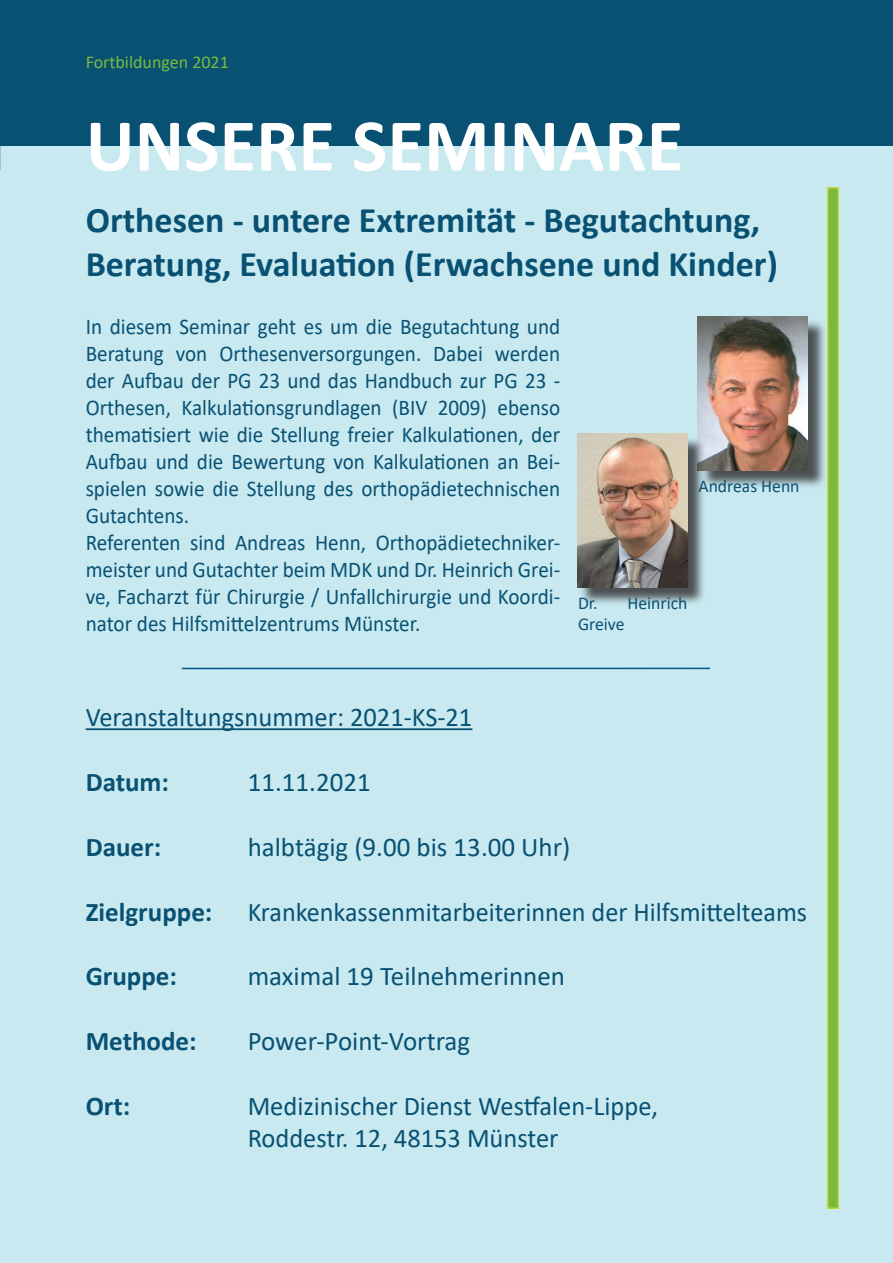
<style>
.page{position:relative;width:893px;height:1263px;background:#fff}
.page>*{position:absolute;margin:0;border:0;box-sizing:border-box;transform-origin:0 0}
.t1{font:700 75px "Calibri";color:#fff}
.t2{font:700 36px/43.2px "Calibri";color:#095173}
.t3{font:27px/32.4px "Calibri";color:#095173}
.t4{font:700 27px "Calibri";color:#095173}
.t5{font:22.5px/27px "Calibri";color:#095173;scale:.94 1}
.t6{font:18px/21.6px "Calibri";color:#095173}
.t7{font:18px "Calibri";color:#79ba3e}
</style>
<div class="page">
<div style="left:0;top:0;width:893px;height:174px;background:#095173"></div>
<div style="left:0;top:147px;width:893px;height:1116px;background:#c8e9f0"></div>
<div style="left:827px;top:187px;width:12px;height:1022px;background:#79ba3e;border:2px solid #bed630"></div>
<div style="left:700px;top:319px;width:127px;height:170px;background:#231f20;opacity:.75"></div>
<img style="left:698px;top:317px;width:110px;height:153px">
<hr style="left:182px;top:668px;width:528px;height:1px;background:#01548a">
<hr style="left:86px;top:728px;width:386px;height:2px;background:#095173">
<div style="left:579px;top:436px;width:127px;height:170px;background:#231f20;opacity:.75"></div>
<img style="left:577px;top:434px;width:110px;height:153px">
<p class="t7" style="left:86px;top:49px;width:145px">Fortbildungen 2021</p>
<h1 class="t1" style="left:86px;top:92px;width:599px">UNSERE SEMINARE</h1>
<h2 class="t2" style="left:86px;top:198px;width:694px">Orthesen - untere Extremität - Begutachtung,<br>Beratung, Evaluation (Erwachsene und Kinder)</h2>
<p class="t5" style="left:86px;top:312px;width:506px">In diesem Seminar geht es um die Begutachtung und Beratung von Orthesenversorgungen. Dabei werden der Aufbau der PG 23 und das Handbuch zur PG 23 - Orthesen, Kalkulationsgrundlagen (BIV 2009) ebenso thematisiert wie die Stellung freier Kalkulationen, der Aufbau und die Bewertung von Kalkulationen an Bei&shy;spielen sowie die Stellung des orthopädietechnischen Gutachtens.<br>Referenten sind Andreas Henn, Orthopädietechniker&shy;meister und Gutachter beim MDK und Dr. Heinrich Grei&shy;ve, Facharzt für Chirurgie / Unfallchirurgie und Koordi&shy;nator des Hilfsmittelzentrums Münster.</p>
<p class="t6" style="left:698px;top:475px;width:103px">Andreas Henn</p>
<p class="t6" style="left:578px;top:592px;width:111px">Dr. Heinrich<br>Greive</p>
<p class="t3" style="left:86px;top:700px;width:388px">Veranstaltungsnummer: 2021-KS-21</p>
<p class="t4" style="left:86px;top:763px;width:85px">Datum:</p>
<p class="t3" style="left:248px;top:765px;width:125px">11.11.2021</p>
<p class="t4" style="left:86px;top:828px;width:77px">Dauer:</p>
<p class="t3" style="left:248px;top:830px;width:324px">halbtägig (9.00 bis 13.00 Uhr)</p>
<p class="t4" style="left:86px;top:892px;width:128px">Zielgruppe:</p>
<p class="t3" style="left:248px;top:895px;width:561px">Krankenkassenmitarbeiterinnen der Hilfsmittelteams</p>
<p class="t4" style="left:86px;top:957px;width:93px">Gruppe:</p>
<p class="t3" style="left:248px;top:959px;width:319px">maximal 19 Teilnehmerinnen</p>
<p class="t4" style="left:86px;top:1022px;width:112px">Methode:</p>
<p class="t3" style="left:248px;top:1024px;width:224px">Power-Point-Vortrag</p>
<p class="t4" style="left:86px;top:1087px;width:46px">Ort:</p>
<p class="t3" style="left:248px;top:1089px;width:412px">Medizinischer Dienst Westfalen-Lippe,<br>Roddestr. 12, 48153 Münster</p>
</div>
